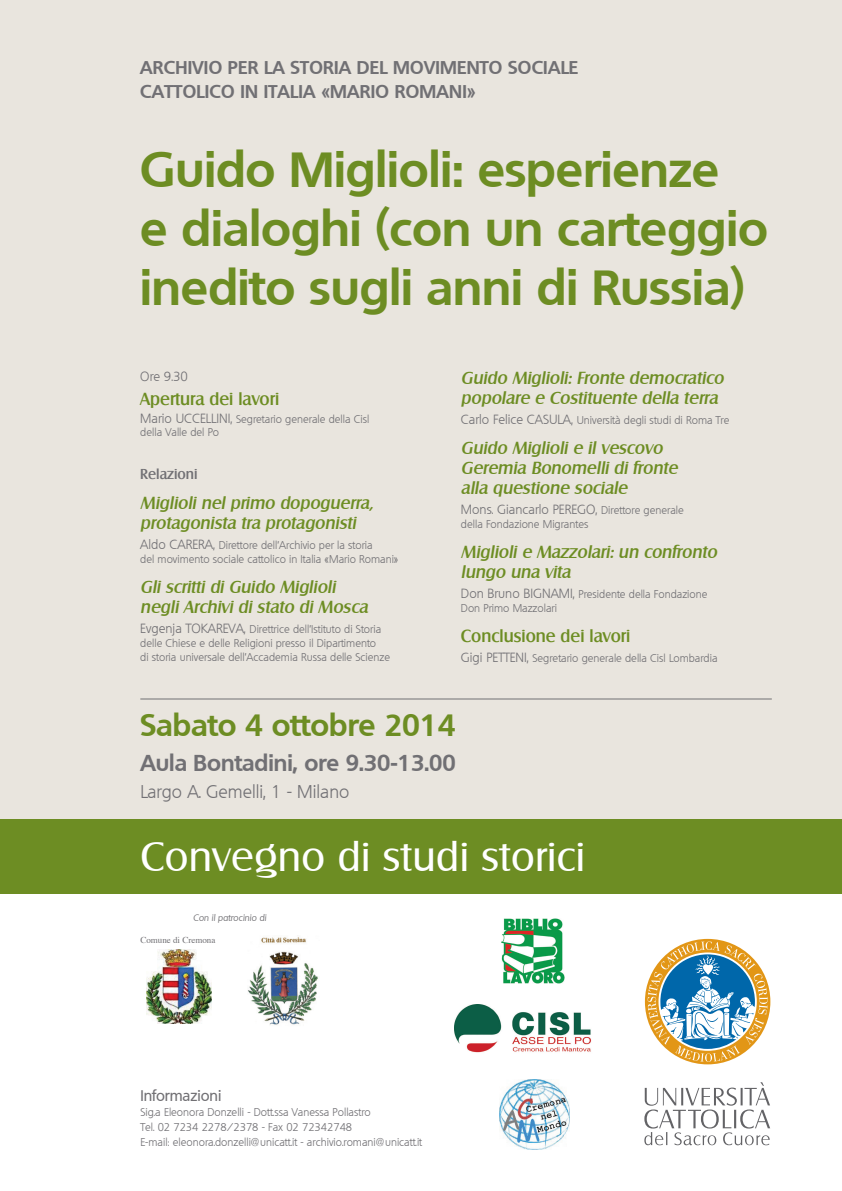
<style>
.page{position:relative;width:842px;height:1191px;background:#fff}
.page>*{position:absolute;margin:0;border:0;box-sizing:border-box;transform-origin:0 0}
.t1{font:700 48px/59px "Quebec";color:#6d8d23}
.t2{font:40.2px "Salzburg";letter-spacing:.01em;color:#fff}
.t3{font:700 30px "Quebec";color:#6d8d23}
.t4{font:700 22.4px "Quebec";color:#717074}
.t5{font:700 18px "Quebec";letter-spacing:.015em;color:#717074}
.t6{font:300 18px "Quebec";color:#717074}
.t7{font:italic 500 17px "Salzburg";color:#6d8d23}
.t8{font:500 17px "Salzburg";color:#6d8d23}
.t9{font:500 15px "Quebec";color:#717074}
.t10{font:500 14px "Salzburg";color:#717074}
.t11{font:300 13px "Quebec";color:#717074}
.t12{font:300 11px "Quebec";color:#717074}
.t13{font:italic 9px "Quebec";color:#717074}
.t14{font:9px "Times";color:#717074}
.s1{font-size:13px}
.s2{font-size:11px}
</style>
<div class="page">
<div style="left:0;top:0;width:842px;height:828px;background:#e9e5de"></div>
<div style="left:0;top:819px;width:842px;height:74px;background:#6d8d23"></div>
<svg style="left:645px;top:939px;width:125px;height:125px"></svg>
<svg style="left:644px;top:1082px;width:126px;height:63px"></svg>
<hr style="left:140px;top:698px;width:632px;height:1px;background:#717074">
<img style="left:454px;top:1004px;width:137px;height:49px">
<img style="left:500px;top:1079px;width:70px;height:70px">
<img style="left:501px;top:918px;width:63px;height:66px">
<img style="left:147px;top:949px;width:64px;height:74px">
<img style="left:248px;top:937px;width:70px;height:88px">
<p class="t5" style="left:140px;top:56px;width:439px">ARCHIVIO PER LA STORIA DEL MOVIMENTO SOCIALE</p>
<p class="t5" style="left:140px;top:80px;width:337px">CATTOLICO IN ITALIA «MARIO ROMANI»</p>
<p class="t1" style="left:140px;top:139px;width:580px">Guido Miglioli: esperienze</p>
<p class="t1" style="left:140px;top:198px;width:629px">e dialoghi (con un carteggio inedito sugli anni di Russia)</p>
<p class="t11" style="left:140px;top:367px;width:49px">Ore 9.30</p>
<p class="t8" style="left:140px;top:388px;width:140px">Apertura dei lavori</p>
<p class="t12" style="left:140px;top:411px;width:231px"><span class="s1">Mario UCCELLINI,</span> Segretario generale della Cisl</p>
<p class="t12" style="left:140px;top:424px;width:80px">della Valle del Po</p>
<p class="t10" style="left:140px;top:465px;width:59px">Relazioni</p>
<p class="t7" style="left:140px;top:492px;width:234px">Miglioli nel primo dopoguerra,</p>
<p class="t7" style="left:140px;top:512px;width:217px">protagonista tra protagonisti</p>
<p class="t12" style="left:140px;top:537px;width:234px"><span class="s1">Aldo CARERA,</span> Direttore dell’Archivio per la storia</p>
<p class="t12" style="left:140px;top:551px;width:259px">del movimento sociale cattolico in Italia «Mario Romani»</p>
<p class="t7" style="left:140px;top:576px;width:197px">Gli scritti di Guido Miglioli</p>
<p class="t7" style="left:140px;top:596px;width:229px">negli Archivi di stato di Mosca</p>
<p class="t12" style="left:140px;top:621px;width:242px"><span class="s1">Evgenja TOKAREVA,</span> Direttrice dell’Istituto di Storia</p>
<p class="t12" style="left:140px;top:635px;width:237px">delle Chiese e delle Religioni presso il Dipartimento</p>
<p class="t12" style="left:140px;top:649px;width:251px">di storia universale dell’Accademia Russa delle Scienze</p>
<p class="t7" style="left:461px;top:367px;width:264px">Guido Miglioli: Fronte democratico</p>
<p class="t7" style="left:461px;top:387px;width:258px">popolare e Costituente della terra</p>
<p class="t12" style="left:461px;top:413px;width:270px"><span class="s1">Carlo Felice CASULA,</span> Università degli studi di Roma Tre</p>
<p class="t7" style="left:461px;top:437px;width:203px">Guido Miglioli e il vescovo</p>
<p class="t7" style="left:461px;top:457px;width:218px">Geremia Bonomelli di fronte</p>
<p class="t7" style="left:461px;top:477px;width:168px">alla questione sociale</p>
<p class="t11" style="left:461px;top:501px;width:224px">Mons. Giancarlo PEREGO, <span class="s2">Direttore generale</span></p>
<p class="t12" style="left:461px;top:517px;width:129px">della Fondazione Migrantes</p>
<p class="t7" style="left:461px;top:541px;width:257px">Miglioli e Mazzolari: un confronto</p>
<p class="t7" style="left:461px;top:561px;width:111px">lungo una vita</p>
<p class="t12" style="left:461px;top:587px;width:248px"><span class="s1">Don Bruno BIGNAMI,</span> Presidente della Fondazione</p>
<p class="t12" style="left:461px;top:601px;width:98px">Don Primo Mazzolari</p>
<p class="t8" style="left:461px;top:625px;width:171px">Conclusione dei lavori</p>
<p class="t12" style="left:461px;top:651px;width:258px"><span class="s1">Gigi PETTENI,</span> Segretario generale della Cisl Lombardia</p>
<p class="t3" style="left:140px;top:705px;width:317px">Sabato 4 ottobre 2014</p>
<p class="t4" style="left:140px;top:748px;width:317px">Aula Bontadini, ore 9.30-13.00</p>
<p class="t6" style="left:140px;top:780px;width:211px">Largo A. Gemelli, 1 - Milano</p>
<p class="t2" style="left:140px;top:832px;width:446px">Convegno di studi storici</p>
<p class="t13" style="left:193px;top:911px;width:75px">Con il patrocinio di</p>
<p class="t14" style="left:140px;top:931px;width:76px">Comune di Cremona</p>
<p class="t9" style="left:140px;top:1086px;width:83px">Informazioni</p>
<p class="t12" style="left:140px;top:1105px;width:232px">Sig.a Eleonora Donzelli - Dott.ssa Vanessa Pollastro</p>
<p class="t12" style="left:140px;top:1120px;width:213px">Tel. 02 7234 2278/2378 - Fax 02 72342748</p>
<p class="t12" style="left:140px;top:1135px;width:283px">E-mail: eleonora.donzelli@unicatt.it - archivio.romani@unicatt.it</p>
</div>
